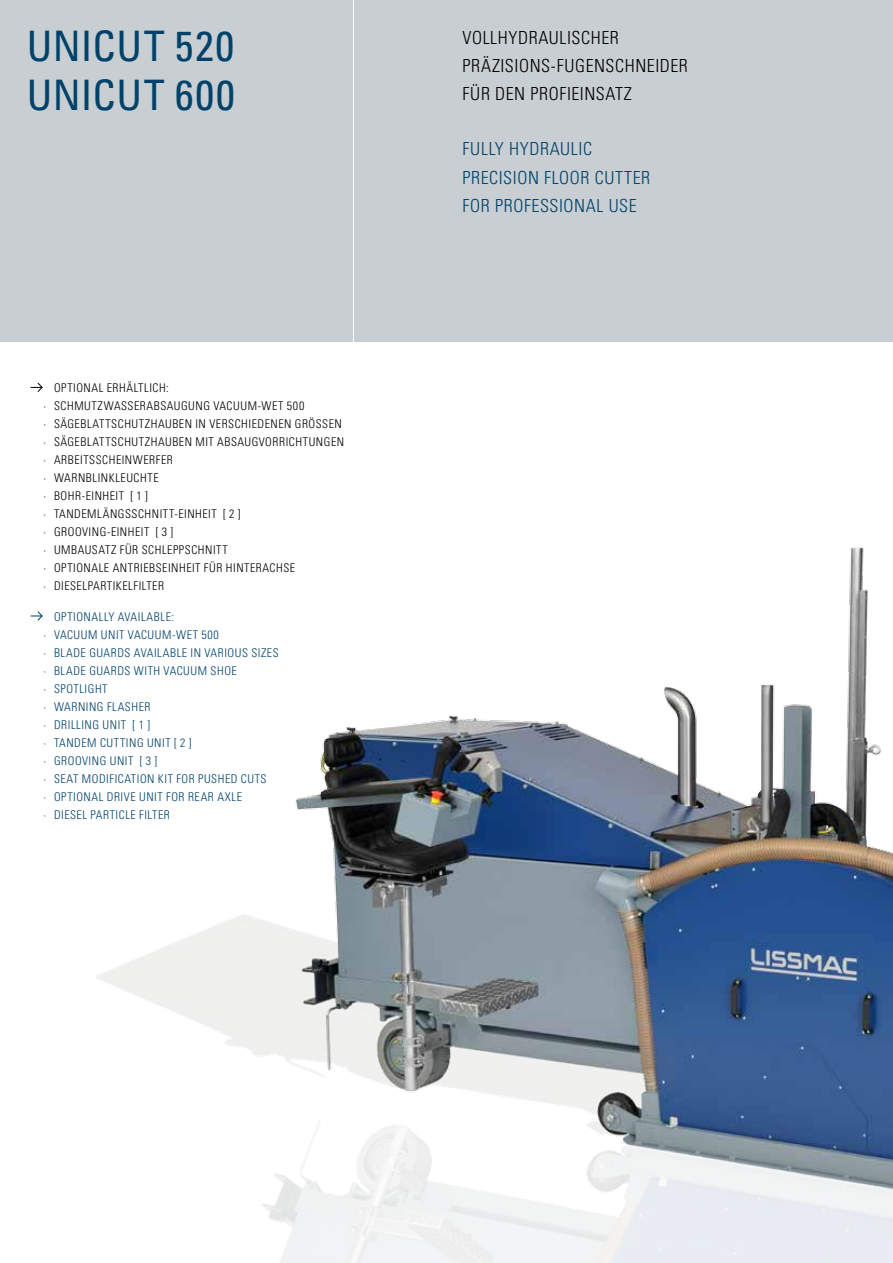
<style>
.page{position:relative;width:893px;height:1263px;background:#fff}
.page>*{position:absolute;margin:0;border:0;box-sizing:border-box;transform-origin:0 0}
.t1{font:condensed 42px/49.5px "Univers";letter-spacing:.015em;color:#00426a}
.t2{font:300 condensed 18px/28px "Univers";letter-spacing:.03em;color:#000}
.t3{font:300 condensed 18px/28px "Univers";letter-spacing:.035em;color:#00426a}
.t4{font:300 condensed 12px/18px "Univers";letter-spacing:.045em;color:#000}
.t5{font:300 condensed 12px/18px "Univers";letter-spacing:.045em;color:#00426a}
</style>
<div class="page">
<div style="left:355px;top:0;width:538px;height:342px;background:#c8ced1"></div>
<img style="left:96px;top:547px;width:797px;height:716px">
<div style="left:0;top:0;width:353px;height:342px;background:#c8ced1"></div>
<svg style="left:30px;top:611px;width:13px;height:10px"></svg>
<svg style="left:30px;top:382px;width:13px;height:10px"></svg>
<h1 class="t1" style="left:27px;top:20px;width:209px">UNICUT 520<br>UNICUT 600</h1>
<p class="t4" style="left:43px;top:379px;width:302px;text-indent:11px">OPTIONAL ERHÄLTLICH:<br>· SCHMUTZWASSERABSAUGUNG VACUUM-WET 500<br>· SÄGEBLATTSCHUTZHAUBEN IN VERSCHIEDENEN GRÖSSEN · SÄGEBLATTSCHUTZHAUBEN MIT ABSAUGVORRICHTUNGEN · ARBEITSSCHEINWERFER<br>· WARNBLINKLEUCHTE<br>· BOHR-EINHEIT [ 1 ]<br>· TANDEMLÄNGSSCHNITT-EINHEIT [ 2 ]<br>· GROOVING-EINHEIT [ 3 ]<br>· UMBAUSATZ FÜR SCHLEPPSCHNITT<br>· OPTIONALE ANTRIEBSEINHEIT FÜR HINTERACHSE<br>· DIESELPARTIKELFILTER</p>
<p class="t5" style="left:43px;top:607px;width:237px;text-indent:11px">OPTIONALLY AVAILABLE:<br>· VACUUM UNIT VACUUM-WET 500<br>· BLADE GUARDS AVAILABLE IN VARIOUS SIZES · BLADE GUARDS WITH VACUUM SHOE<br>· SPOTLIGHT<br>· WARNING FLASHER<br>· DRILLING UNIT [ 1 ]<br>· TANDEM CUTTING UNIT [ 2 ]<br>· GROOVING UNIT [ 3 ]<br>· SEAT MODIFICATION KIT FOR PUSHED CUTS<br>· OPTIONAL DRIVE UNIT FOR REAR AXLE<br>· DIESEL PARTICLE FILTER</p>
<h2 class="t2" style="left:463px;top:23px;width:227px">VOLLHYDRAULISCHER<br>PRÄZISIONS-FUGENSCHNEIDER<br>FÜR DEN PROFIEINSATZ</h2>
<h2 class="t3" style="left:463px;top:135px;width:189px">FULLY HYDRAULIC<br>PRECISION FLOOR CUTTER<br>FOR PROFESSIONAL USE</h2>
</div>
